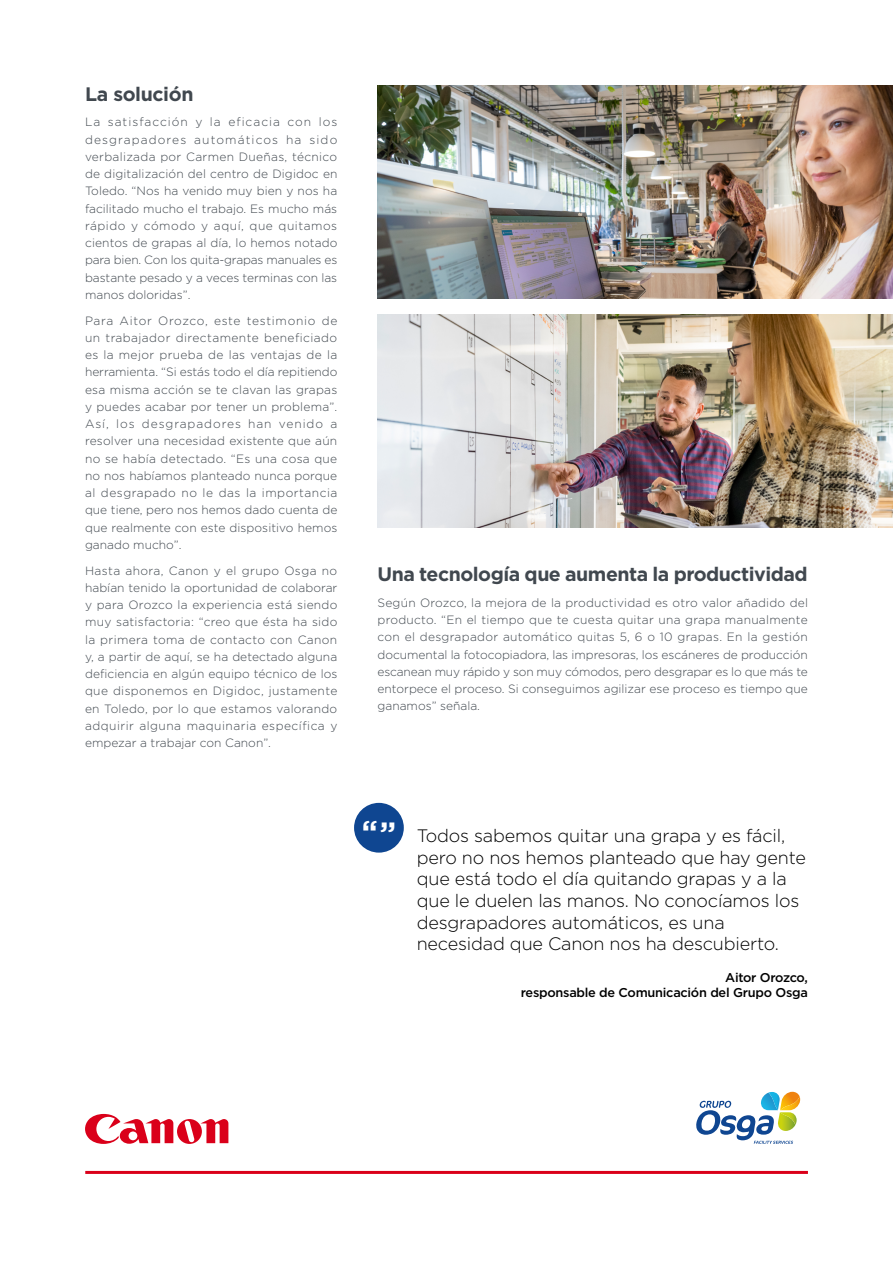
<style>
.page{position:relative;width:893px;height:1263px;background:#fff}
.page>*{position:absolute;margin:0;border:0;box-sizing:border-box;transform-origin:0 0}
.t1{font:700 30px "Gotham";color:#fff}
.t2{font:700 19.5px "Gotham";letter-spacing:-.025em;color:#41484f}
.t3{font:300 18px/21.6px "Gotham";letter-spacing:-.01em;color:#000}
.t4{font:500 12.75px/15.3px "Gotham";letter-spacing:-.02em;color:#000;text-align:right}
.t5{font:300 12px/17.2px "Gotham";color:#41484f;text-align:justify}
</style>
<div class="page">
<img style="left:378px;top:85px;width:515px;height:213px">
<img style="left:378px;top:315px;width:515px;height:213px">
<hr style="left:85px;top:1171px;width:723px;height:3px;background:#da001a">
<svg style="left:85px;top:1114px;width:143px;height:30px"></svg>
<svg style="left:696px;top:1092px;width:104px;height:52px"></svg>
<div style="left:354px;top:803px;width:50px;height:50px;background:#0f4691;border-radius:50%"></div>
<h2 class="t2" style="left:85px;top:81px;width:110px">La solución</h2>
<p class="t5" style="left:85px;top:113px;width:254px">La satisfacción y la eficacia con los desgrapadores automáticos ha sido verbalizada por Carmen Dueñas, técnico de digitalización del centro de Digidoc en Toledo. “Nos ha venido muy bien y nos ha facilitado mucho el trabajo. Es mucho más rápido y cómodo y aquí, que quitamos cientos de grapas al día, lo hemos notado para bien. Con los quita-grapas manuales es bastante pesado y a veces terminas con las manos doloridas”.</p>
<p class="t5" style="left:85px;top:311px;width:254px">Para Aitor Orozco, este testimonio de un trabajador directamente beneficiado es la mejor prueba de las ventajas de la herramienta. “Si estás todo el día repitiendo esa misma acción se te clavan las grapas y puedes acabar por tener un problema”.<br>Así, los desgrapadores han venido a resolver una necesidad existente que aún no se había detectado. “Es una cosa que no nos habíamos planteado nunca porque al desgrapado no le das la importancia que tiene, pero nos hemos dado cuenta de que realmente con este dispositivo hemos ganado mucho”.</p>
<p class="t5" style="left:85px;top:561px;width:254px">Hasta ahora, Canon y el grupo Osga no habían tenido la oportunidad de colaborar y para Orozco la experiencia está siendo muy satisfactoria: “creo que ésta ha sido la primera toma de contacto con Canon y, a partir de aquí, se ha detectado alguna deficiencia en algún equipo técnico de los que disponemos en Digidoc, justamente en Toledo, por lo que estamos valorando adquirir alguna maquinaria específica y empezar a trabajar con Canon”.</p>
<h2 class="t2" style="left:378px;top:561px;width:432px">Una tecnología que aumenta la productividad</h2>
<p class="t5" style="left:378px;top:594px;width:432px">Según Orozco, la mejora de la productividad es otro valor añadido del producto. “En el tiempo que te cuesta quitar una grapa manualmente con el desgrapador automático quitas 5, 6 o 10 grapas. En la gestión documental la fotocopiadora, las impresoras, los escáneres de producción escanean muy rápido y son muy cómodos, pero desgrapar es lo que más te entorpece el proceso. Si conseguimos agilizar ese proceso es tiempo que ganamos” señala.</p>
<h1 class="t1" style="left:362px;top:812px;width:17px">‘‘</h1>
<h1 class="t1" style="left:396px;top:842px;width:18px;rotate:-180deg">‘‘</h1>
<p class="t3" style="left:417px;top:824px;width:391px">Todos sabemos quitar una grapa y es fácil, pero no nos hemos planteado que hay gente que está todo el día quitando grapas y a la que le duelen las manos. No conocíamos los desgrapadores automáticos, es una necesidad que Canon nos ha descubierto.</p>
<p class="t4" style="left:521px;top:970px;width:289px">Aitor Orozco,<br>responsable de Comunicación del Grupo Osga</p>
</div>
